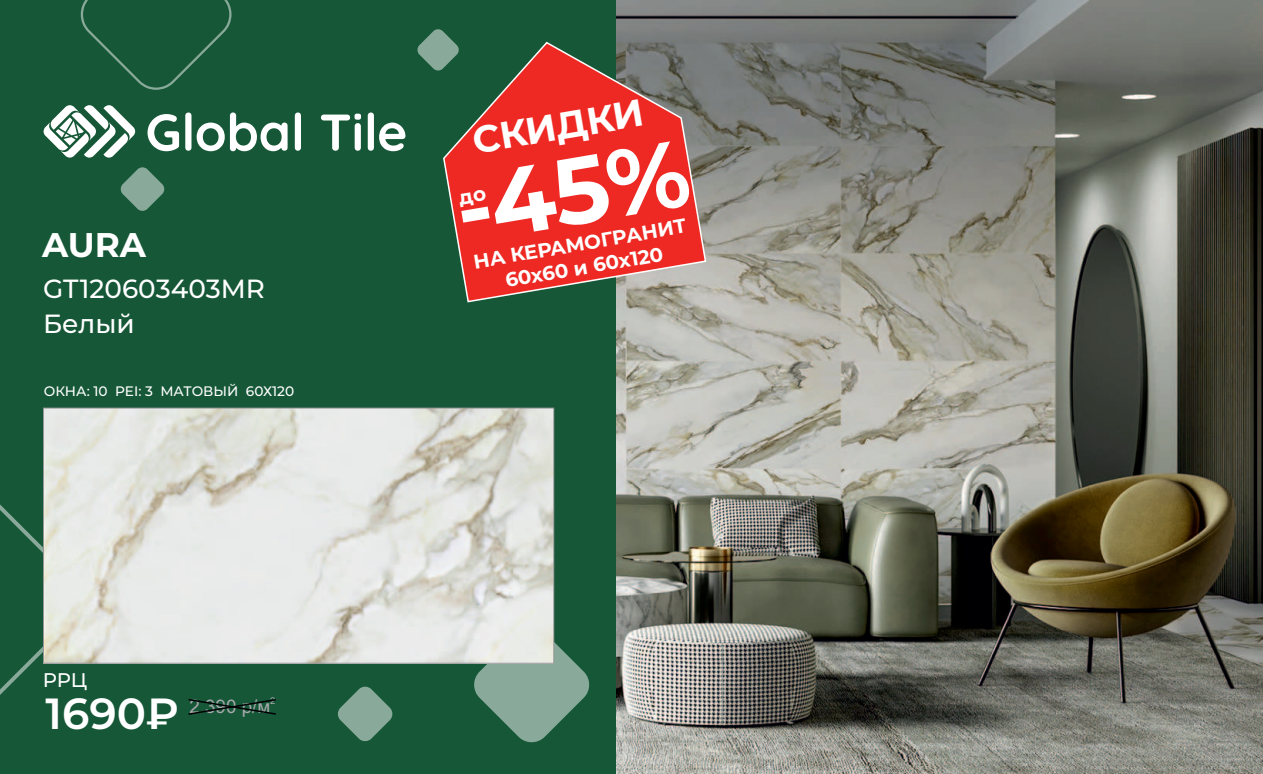
<style>
.page{position:relative;width:1263px;height:774px;background:#155736}
.page>*{position:absolute;margin:0;border:0;box-sizing:border-box;transform-origin:0 0}
.t1{font:700 94.35px "Montserrat";color:#fff}
.t2{font:600 43.5px "Montserrat";color:#fff}
.t3{font:700 37.8px "Montserrat";color:#fff}
.t4{font:700 34.2px "Montserrat";color:#fff}
.t5{font:500 26.25px/34.3px "Montserrat";color:#fff}
.t6{font:700 19.8px/23.9px "Montserrat";color:#fff;text-align:center}
.t7{font:500 19.8px "Montserrat";color:#fff}
.t8{font:18.75px "Arial";color:#a8a9ad}
.t9{font:500 13.65px "Montserrat";color:#fff}
.t10{font:9.45px "Arial";color:#a8a9ad}
</style>
<div class="page">
<svg style="left:0;top:504px;width:43px;height:191px"></svg>
<svg style="left:474px;top:625px;width:116px;height:118px"></svg>
<svg style="left:81px;top:0;width:151px;height:90px"></svg>
<svg style="left:120px;top:167px;width:45px;height:44px"></svg>
<svg style="left:338px;top:686px;width:55px;height:56px"></svg>
<svg style="left:417px;top:29px;width:36px;height:42px"></svg>
<img style="left:616px;top:0;width:647px;height:774px">
<svg style="left:188px;top:699px;width:88px;height:16px"></svg>
<img style="left:45px;top:410px;width:507px;height:252px">
<div style="left:43px;top:408px;width:511px;height:256px;border:1px solid #939598"></div>
<svg style="left:442px;top:41px;width:265px;height:262px"></svg>
<svg style="left:44px;top:105px;width:91px;height:53px"></svg>
<svg style="left:148px;top:112px;width:257px;height:39px"></svg>
<svg style="left:459px;top:189px;width:27px;height:18px"></svg>
<h3 class="t4" style="left:42px;top:220px;width:105px">AURA</h3>
<h3 class="t5" style="left:43px;top:271px;width:223px">GT120603403MR<br>Белый</h3>
<p class="t9" style="left:44px;top:382px;width:252px">ОКНА: 10 PEI: 3 МАТОВЫЙ 60Х120</p>
<p class="t7" style="left:43px;top:666px;width:46px">РРЦ</p>
<h2 class="t2" style="left:45px;top:683px;width:135px">1690₽</h2>
<p class="t10" style="left:270px;top:694px;width:7px">2</p>
<p class="t8" style="left:190px;top:694px;width:82px">2 390 р/м</p>
<h3 class="t3" style="left:468px;top:114px;width:174px;rotate:-10deg">СКИДКИ</h3>
<h1 class="t1" style="left:444px;top:144px;width:237px;rotate:-10deg">-45%</h1>
<p class="t6" style="left:471px;top:249px;width:217px;rotate:-10deg">НА КЕРАМОГРАНИТ<br>60х60 и 60х120</p>
</div>
